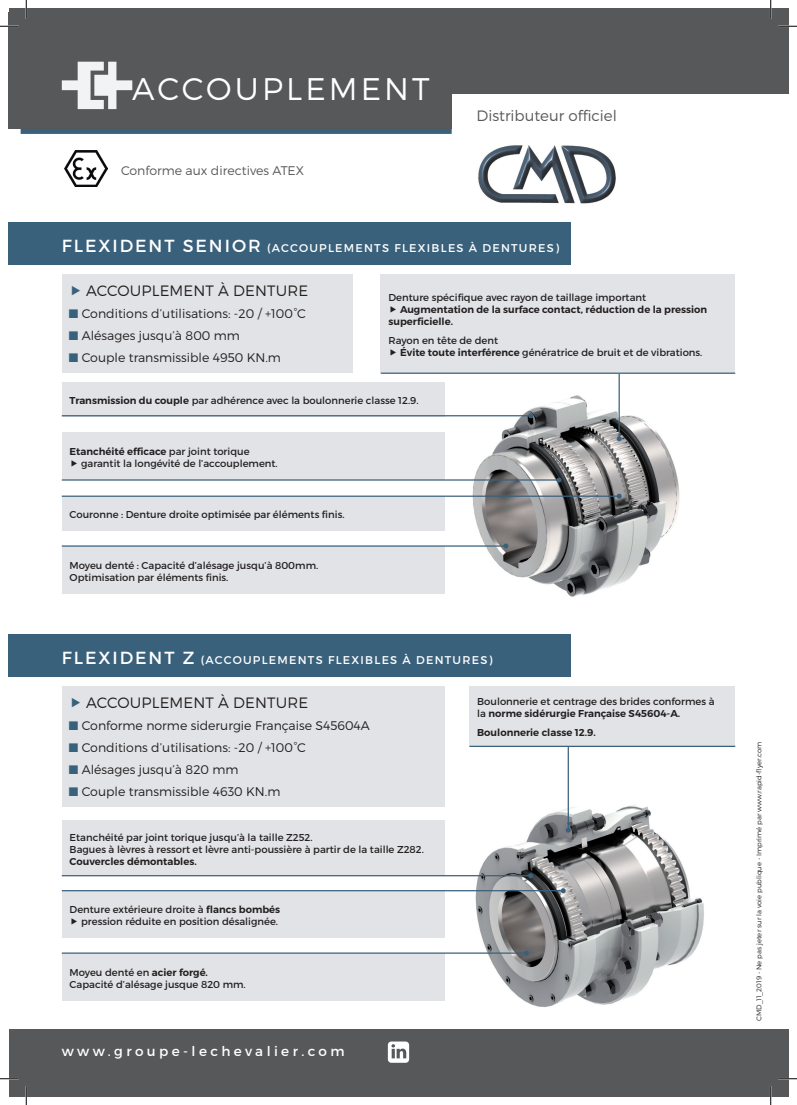
<style>
.page{position:relative;width:797px;height:1105px;background:#fff}
.page>*{position:absolute;margin:0;border:0;box-sizing:border-box;transform-origin:0 0}
.t1{font:300 31.25px "Montserrat";letter-spacing:.1em;color:#fff}
.t2{font:300 15px "Montserrat";letter-spacing:.01em;color:#231f20}
.t3{font:300 15px "Montserrat";color:#57585a}
.t4{font:13.62px "Montserrat";letter-spacing:.25em;color:#fff}
.t5{font:300 12.5px "Montserrat";color:#231f20}
.t6{font:300 12.5px "Montserrat";color:#57585a}
.t7{font:11.25px "Montserrat";letter-spacing:.11em;color:#fff}
.t8{font:10px/12px "Montserrat";color:#231f20}
.t9{font:600 10px/12px "Montserrat";color:#231f20}
.t10{font:300 6.88px "Montserrat";color:#231f20}
.s1{font-size:17.5px}
.s2{color:#3a617c}
.s3{font-weight:600}
</style>
<div class="page">
<div style="left:62px;top:274px;width:290px;height:99px;background:#e1e3e6"></div>
<div style="left:62px;top:686px;width:382px;height:120px;background:#e1e3e6"></div>
<div style="left:9px;top:12px;width:442px;height:117px;background:#57585a"></div>
<div style="left:9px;top:9px;width:779px;height:85px;background:#57585a"></div>
<div style="left:9px;top:1029px;width:779px;height:67px;background:#57585a"></div>
<svg style="left:388px;top:1041px;width:21px;height:22px"></svg>
<div style="left:21px;top:129px;width:430px;height:5px;background:#3a617c"></div>
<img style="left:478px;top:145px;width:138px;height:59px">
<div style="left:9px;top:222px;width:562px;height:43px;background:#3a617c"></div>
<div style="left:9px;top:634px;width:562px;height:43px;background:#3a617c"></div>
<div style="left:381px;top:274px;width:354px;height:99px;background:#e1e3e6"></div>
<div style="left:469px;top:686px;width:266px;height:60px;background:#e1e3e6"></div>
<div style="left:62px;top:382px;width:382px;height:34px;background:#e1e3e6"></div>
<div style="left:62px;top:820px;width:382px;height:56px;background:#e1e3e6"></div>
<div style="left:62px;top:433px;width:382px;height:47px;background:#e1e3e6"></div>
<div style="left:62px;top:496px;width:382px;height:35px;background:#e1e3e6"></div>
<div style="left:62px;top:953px;width:382px;height:47px;background:#e1e3e6"></div>
<div style="left:62px;top:547px;width:382px;height:47px;background:#e1e3e6"></div>
<div style="left:62px;top:891px;width:382px;height:47px;background:#e1e3e6"></div>
<img style="left:437px;top:390px;width:243px;height:207px">
<img style="left:422px;top:782px;width:282px;height:225px">
<svg style="left:62px;top:62px;width:70px;height:47px"></svg>
<hr style="left:381px;top:373px;width:354px;height:1px;background:#3a617c">
<hr style="left:469px;top:746px;width:266px;height:1px;background:#3a617c">
<hr style="left:62px;top:415px;width:468px;height:1px;background:#3a617c">
<svg style="left:528px;top:413px;width:5px;height:5px"></svg>
<hr style="left:62px;top:875px;width:468px;height:1px;background:#3a617c">
<svg style="left:528px;top:873px;width:5px;height:5px"></svg>
<hr style="left:62px;top:479px;width:497px;height:2px;background:#3a617c">
<svg style="left:556px;top:477px;width:5px;height:5px"></svg>
<hr style="left:62px;top:545px;width:444px;height:2px;background:#3a617c">
<svg style="left:503px;top:543px;width:5px;height:5px"></svg>
<hr style="left:62px;top:890px;width:501px;height:1px;background:#3a617c">
<svg style="left:561px;top:888px;width:5px;height:5px"></svg>
<hr style="left:62px;top:496px;width:557px;height:1px;background:#3a617c">
<svg style="left:616px;top:494px;width:5px;height:5px"></svg>
<hr style="left:62px;top:952px;width:464px;height:2px;background:#3a617c">
<svg style="left:524px;top:951px;width:5px;height:5px"></svg>
<hr style="left:618px;top:374px;width:1px;height:65px;background:#3a617c">
<svg style="left:616px;top:436px;width:5px;height:5px"></svg>
<hr style="left:567px;top:747px;width:2px;height:83px;background:#3a617c">
<svg style="left:566px;top:828px;width:5px;height:5px"></svg>
<img style="left:65px;top:150px;width:42px;height:37px">
<svg style="left:0;top:25px;width:19px;height:2px"></svg>
<svg style="left:778px;top:25px;width:19px;height:2px"></svg>
<svg style="left:0;top:1078px;width:18px;height:1px"></svg>
<svg style="left:779px;top:1078px;width:18px;height:1px"></svg>
<svg style="left:25px;top:0;width:2px;height:19px"></svg>
<svg style="left:25px;top:1086px;width:2px;height:19px"></svg>
<svg style="left:770px;top:0;width:1px;height:18px"></svg>
<svg style="left:770px;top:1087px;width:1px;height:18px"></svg>
<h1 class="t1" style="left:132px;top:70px;width:299px">ACCOUPLEMENT</h1>
<p class="t6" style="left:121px;top:163px;width:185px">Conforme aux directives ATEX</p>
<h2 class="t3" style="left:476px;top:107px;width:142px">Distributeur officiel</h2>
<p class="t7" style="left:62px;top:241px;width:498px"><span class="s1">FLEXIDENT SENIOR</span> (ACCOUPLEMENTS FLEXIBLES À DENTURES)</p>
<h2 class="t2" style="left:86px;top:281px;width:224px">ACCOUPLEMENT À DENTURE</h2>
<p class="t5" style="left:69px;top:306px;width:238px"><span class="s2">■</span> Conditions d’utilisations: -20 / +100°C</p>
<p class="t5" style="left:69px;top:328px;width:173px"><span class="s2">■</span> Alésages jusqu’à 800 mm</p>
<p class="t5" style="left:69px;top:350px;width:214px"><span class="s2">■</span> Couple transmissible 4950 KN.m</p>
<p class="t8" style="left:388px;top:291px;width:259px">Denture spécifique avec rayon de taillage important</p>
<p class="t9" style="left:388px;top:304px;width:320px;text-indent:11px">Augmentation de la surface contact, réduction de la pression superficielle.</p>
<p class="t8" style="left:400px;top:335px;width:304px;text-indent:-12px">Rayon en tête de dent<br><span class="s3">Évite toute interférence</span> génératrice de bruit et de vibrations.</p>
<p class="t8" style="left:70px;top:394px;width:350px"><span class="s3">Transmission du couple</span> par adhérence avec la boulonnerie classe 12.9.</p>
<p class="t8" style="left:81px;top:445px;width:198px;text-indent:-11px"><span class="s3">Etanchéité efficace</span> par joint torique garantit la longévité de l’accouplement.</p>
<p class="t8" style="left:70px;top:509px;width:276px">Couronne : Denture droite optimisée par éléments finis.</p>
<p class="t8" style="left:70px;top:560px;width:250px">Moyeu denté : Capacité d’alésage jusqu’à 800mm.<br>Optimisation par éléments finis.</p>
<p class="t7" style="left:62px;top:653px;width:432px"><span class="s1">FLEXIDENT Z</span> (ACCOUPLEMENTS FLEXIBLES À DENTURES)</p>
<h2 class="t2" style="left:86px;top:693px;width:224px">ACCOUPLEMENT À DENTURE</h2>
<p class="t5" style="left:69px;top:718px;width:302px"><span class="s2">■</span> Conforme norme siderurgie Française S45604A</p>
<p class="t5" style="left:69px;top:740px;width:238px"><span class="s2">■</span> Conditions d’utilisations: -20 / +100°C</p>
<p class="t5" style="left:69px;top:762px;width:171px"><span class="s2">■</span> Alésages jusqu’à 820 mm</p>
<p class="t5" style="left:69px;top:784px;width:213px"><span class="s2">■</span> Couple transmissible 4630 KN.m</p>
<p class="t8" style="left:70px;top:831px;width:356px">Etanchéité par joint torique jusqu’à la taille Z252.<br>Bagues à lèvres à ressort et lèvre anti-poussière à partir de la taille Z282.</p>
<p class="t9" style="left:70px;top:855px;width:129px">Couvercles démontables.</p>
<p class="t8" style="left:70px;top:904px;width:212px;text-align:right">Denture extérieure droite à <span class="s3">flancs bombés </span>pression réduite en position désalignée.</p>
<p class="t8" style="left:70px;top:966px;width:178px">Moyeu denté en <span class="s3">acier forgé.<br></span>Capacité d’alésage jusque 820 mm.</p>
<h3 class="t4" style="left:62px;top:1043px;width:284px">www.groupe-lechevalier.com</h3>
<p class="t8" style="left:477px;top:696px;width:239px">Boulonnerie et centrage des brides conformes à la <span class="s3">norme sidérurgie Française S45604-A.</span></p>
<p class="t9" style="left:477px;top:727px;width:120px">Boulonnerie classe 12.9.</p>
<p class="t10" style="left:754px;top:1021px;width:281px;rotate:-90deg">CMD_11_2019 - Ne pas jeter sur la voie publique - Imprimé par www.rapid-flyer.com</p>
</div>
